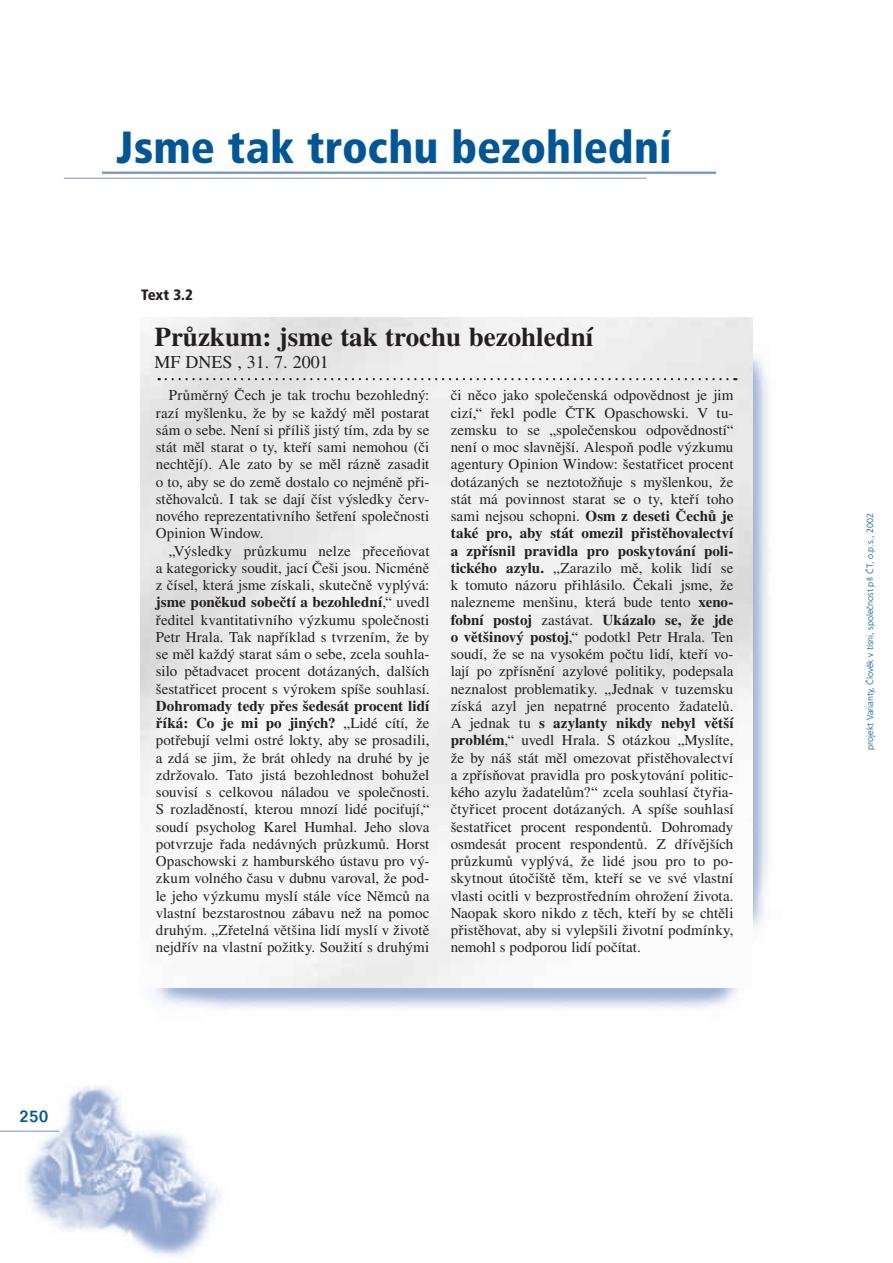
<style>
.page{position:relative;width:893px;height:1263px;background:#fff}
.page>*{position:absolute;margin:0;border:0;box-sizing:border-box;transform-origin:0 0}
.t1{font:900 condensed 45px "Frutiger CE";color:#015698}
.t2{font:700 27px "Times CE";color:#231f20}
.t3{font:18px "Times CE";color:#231f20}
.t4{font:500 18px "Folio TEE";color:#015698}
.t5{font:15px/17.2px "Times CE";color:#231f20;text-align:justify}
.t6{font:900 condensed 15px "Frutiger CE";color:#231f20}
.t7{font:300 9px "Frutiger CE";color:#015698}
.s1{font-weight:700}
</style>
<div class="page">
<img style="left:0;top:1086px;width:221px;height:170px">
<hr style="left:0;top:1131px;width:60px;height:1px;background:#7593c2">
<img style="left:753px;top:355px;width:16px;height:577px">
<img style="left:140px;top:317px;width:613px;height:670px">
<svg style="left:159px;top:378px;width:577px;height:2px"></svg>
<hr style="left:102px;top:172px;width:614px;height:2px;background:#7593c2">
<hr style="left:64px;top:178px;width:582px;height:1px;background:#7593c2">
<p class="t4" style="left:19px;top:1106px;width:31px">250</p>
<h1 class="t1" style="left:116px;top:122px;width:557px">Jsme tak trochu bezohlední</h1>
<p class="t6" style="left:141px;top:287px;width:53px">Text 3.2</p>
<h2 class="t2" style="left:154px;top:321px;width:440px">Průzkum: jsme tak trochu bezohlední</h2>
<p class="t3" style="left:154px;top:351px;width:176px">MF DNES , 31. 7. 2001</p>
<p class="t5" style="left:156px;top:386px;width:275px;text-indent:13px">Průměrný Čech je tak trochu bezohledný: razí myšlenku, že by se každý měl postarat sám o sebe. Není si příliš jistý tím, zda by se stát měl starat o ty, kteří sami nemohou (či nechtějí). Ale zato by se měl rázně zasadit o to, aby se do země dostalo co nejméně při&shy;stěhovalců. I tak se dají číst výsledky červ&shy;nového reprezentativního šetření společnosti Opinion Window.</p>
<p class="t5" style="left:156px;top:542px;width:275px;text-indent:13px">„Výsledky průzkumu nelze přeceňovat a kategoricky soudit, jací Češi jsou. Nicméně z čísel, která jsme získali, skutečně vyplývá: <span class="s1">jsme poněkud sobečtí a bezohlední</span>,“ uvedl ředitel kvantitativního výzkumu společnosti Petr Hrala. Tak například s tvrzením, že by se měl každý starat sám o sebe, zcela souhla&shy;silo pětadvacet procent dotázaných, dalších šestatřicet procent s výrokem spíše souhlasí.</p>
<p class="t5" style="left:156px;top:697px;width:275px"><span class="s1">Dohromady tedy přes šedesát procent lidí říká: Co je mi po jiných?</span> „Lidé cítí, že potřebují velmi ostré lokty, aby se prosadili, a zdá se jim, že brát ohledy na druhé by je zdržovalo. Tato jistá bezohlednost bohužel souvisí s celkovou náladou ve společnosti.<br>S rozladěností, kterou mnozí lidé pociťují,“ soudí psycholog Karel Humhal. Jeho slova potvrzuje řada nedávných průzkumů. Horst Opaschowski z hamburského ústavu pro vý&shy;zkum volného času v dubnu varoval, že pod&shy;le jeho výzkumu myslí stále více Němců na vlastní bezstarostnou zábavu než na pomoc druhým. „Zřetelná většina lidí myslí v životě nejdřív na vlastní požitky. Soužití s druhými</p>
<p class="t5" style="left:451px;top:386px;width:284px">či něco jako společenská odpovědnost je jim cizí,“ řekl podle ČTK Opaschowski. V tu&shy;zemsku to se „společenskou odpovědností“ není o moc slavnější. Alespoň podle výzkumu agentury Opinion Window: šestatřicet procent dotázaných se neztotožňuje s myšlenkou, že stát má povinnost starat se o ty, kteří toho sami nejsou schopni. <span class="s1">Osm z deseti Čechů je také pro, aby stát omezil přistěhovalectví a zpřísnil pravidla pro poskytování poli&shy;tického azylu.</span> „Zarazilo mě, kolik lidí se k tomuto názoru přihlásilo. Čekali jsme, že nalezneme menšinu, která bude tento <span class="s1">xeno&shy;fobní postoj</span> zastávat. <span class="s1">Ukázalo se, že jde o většinový postoj</span>,“ podotkl Petr Hrala. Ten soudí, že se na vysokém počtu lidí, kteří vo&shy;lají po zpřísnění azylové politiky, podepsala neznalost problematiky. „Jednak v tuzemsku získá azyl jen nepatrné procento žadatelů.<br>A jednak tu <span class="s1">s azylanty nikdy nebyl větší problém</span>,“ uvedl Hrala. S otázkou „Myslíte, že by náš stát měl omezovat přistěhovalectví a zpřísňovat pravidla pro poskytování politic&shy;kého azylu žadatelům?“ zcela souhlasí čtyřia&shy;čtyřicet procent dotázaných. A spíše souhlasí šestatřicet procent respondentů. Dohromady osmdesát procent respondentů. Z dřívějších průzkumů vyplývá, že lidé jsou pro to po&shy;skytnout útočiště těm, kteří se ve své vlastní vlasti ocitli v bezprostředním ohrožení života.<br>Naopak skoro nikdo z těch, kteří by se chtěli přistěhovat, aby si vylepšili životní podmínky, nemohl s podporou lidí počítat.</p>
<p class="t7" style="left:865px;top:749px;width:238px;rotate:-90deg">projekt Varianty, Člověk v tísni, společnost při ČT, o.p.s., 2002</p>
</div>
